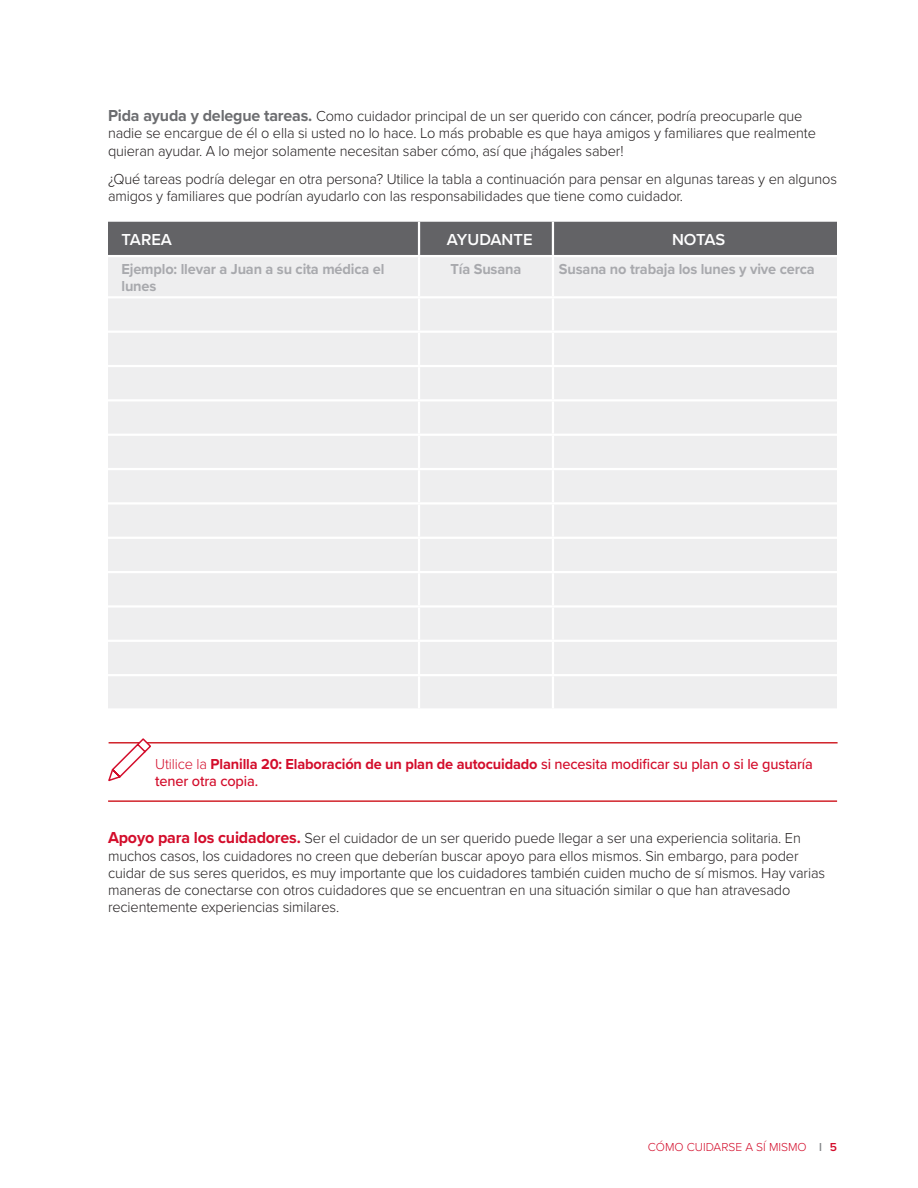
<style>
.page{position:relative;width:918px;height:1188px;background:#fff}
.page>*{position:absolute;margin:0;border:0;box-sizing:border-box;transform-origin:0 0}
.t1{font:600 16.5px "Proxima Nova";color:#fff}
.Body_text{font:300 15px/17.2px "Proxima Nova";letter-spacing:-.01em;color:#231f20}
.resource_text{font:500 15px/17.2px "Proxima Nova";letter-spacing:-.01em;color:#d30d2b}
.Example_text{font:700 15px/17.2px "Proxima Nova";letter-spacing:-.01em;color:#a8a9ad}
.t2{font:300 12px "Proxima Nova";color:#d30d2b}
.s1{font-weight:700;font-size:16.5px;color:#6c6d70}
.s2{font-weight:300}
.s3{font-weight:700}
.s4{font-weight:700;font-size:16.5px;color:#d30d2b}
.s5{font-weight:600;color:#808285}
.s6{font-weight:600}
</style>
<div class="page">
<div style="left:108px;top:222px;width:729px;height:33px;background:#636366"></div>
<div style="left:108px;top:257px;width:729px;height:451px;background:#eeeeef"></div>
<hr style="left:418px;top:222px;width:2px;height:33px;background:#fff">
<hr style="left:552px;top:222px;width:2px;height:33px;background:#fff">
<hr style="left:418px;top:257px;width:2px;height:39px;background:#fff">
<hr style="left:552px;top:257px;width:2px;height:39px;background:#fff">
<hr style="left:108px;top:296px;width:311px;height:2px;background:#fff">
<hr style="left:419px;top:296px;width:134px;height:2px;background:#fff">
<hr style="left:418px;top:298px;width:2px;height:33px;background:#fff">
<hr style="left:553px;top:296px;width:284px;height:2px;background:#fff">
<hr style="left:552px;top:298px;width:2px;height:33px;background:#fff">
<hr style="left:108px;top:331px;width:311px;height:2px;background:#fff">
<hr style="left:419px;top:331px;width:134px;height:2px;background:#fff">
<hr style="left:418px;top:333px;width:2px;height:32px;background:#fff">
<hr style="left:553px;top:331px;width:284px;height:2px;background:#fff">
<hr style="left:552px;top:333px;width:2px;height:32px;background:#fff">
<hr style="left:108px;top:365px;width:311px;height:2px;background:#fff">
<hr style="left:419px;top:365px;width:134px;height:2px;background:#fff">
<hr style="left:418px;top:367px;width:2px;height:32px;background:#fff">
<hr style="left:553px;top:365px;width:284px;height:2px;background:#fff">
<hr style="left:552px;top:367px;width:2px;height:32px;background:#fff">
<hr style="left:108px;top:399px;width:311px;height:2px;background:#fff">
<hr style="left:419px;top:399px;width:134px;height:2px;background:#fff">
<hr style="left:418px;top:401px;width:2px;height:33px;background:#fff">
<hr style="left:553px;top:399px;width:284px;height:2px;background:#fff">
<hr style="left:552px;top:401px;width:2px;height:33px;background:#fff">
<hr style="left:108px;top:434px;width:311px;height:2px;background:#fff">
<hr style="left:419px;top:434px;width:134px;height:2px;background:#fff">
<hr style="left:418px;top:436px;width:2px;height:32px;background:#fff">
<hr style="left:553px;top:434px;width:284px;height:2px;background:#fff">
<hr style="left:552px;top:436px;width:2px;height:32px;background:#fff">
<hr style="left:108px;top:468px;width:311px;height:2px;background:#fff">
<hr style="left:419px;top:468px;width:134px;height:2px;background:#fff">
<hr style="left:418px;top:470px;width:2px;height:32px;background:#fff">
<hr style="left:553px;top:468px;width:284px;height:2px;background:#fff">
<hr style="left:552px;top:470px;width:2px;height:32px;background:#fff">
<hr style="left:108px;top:502px;width:311px;height:3px;background:#fff">
<hr style="left:419px;top:502px;width:134px;height:3px;background:#fff">
<hr style="left:418px;top:505px;width:2px;height:32px;background:#fff">
<hr style="left:553px;top:502px;width:284px;height:3px;background:#fff">
<hr style="left:552px;top:505px;width:2px;height:32px;background:#fff">
<hr style="left:108px;top:537px;width:311px;height:2px;background:#fff">
<hr style="left:419px;top:537px;width:134px;height:2px;background:#fff">
<hr style="left:418px;top:539px;width:2px;height:32px;background:#fff">
<hr style="left:553px;top:537px;width:284px;height:2px;background:#fff">
<hr style="left:552px;top:539px;width:2px;height:32px;background:#fff">
<hr style="left:108px;top:571px;width:311px;height:2px;background:#fff">
<hr style="left:419px;top:571px;width:134px;height:2px;background:#fff">
<hr style="left:418px;top:573px;width:2px;height:32px;background:#fff">
<hr style="left:553px;top:571px;width:284px;height:2px;background:#fff">
<hr style="left:552px;top:573px;width:2px;height:32px;background:#fff">
<hr style="left:108px;top:605px;width:311px;height:3px;background:#fff">
<hr style="left:419px;top:605px;width:134px;height:3px;background:#fff">
<hr style="left:418px;top:608px;width:2px;height:32px;background:#fff">
<hr style="left:553px;top:605px;width:284px;height:3px;background:#fff">
<hr style="left:552px;top:608px;width:2px;height:32px;background:#fff">
<hr style="left:108px;top:640px;width:311px;height:2px;background:#fff">
<hr style="left:419px;top:640px;width:134px;height:2px;background:#fff">
<hr style="left:418px;top:642px;width:2px;height:32px;background:#fff">
<hr style="left:553px;top:640px;width:284px;height:2px;background:#fff">
<hr style="left:552px;top:642px;width:2px;height:32px;background:#fff">
<hr style="left:108px;top:674px;width:311px;height:2px;background:#fff">
<hr style="left:419px;top:674px;width:134px;height:2px;background:#fff">
<hr style="left:418px;top:676px;width:2px;height:32px;background:#fff">
<hr style="left:553px;top:674px;width:284px;height:2px;background:#fff">
<hr style="left:552px;top:676px;width:2px;height:32px;background:#fff">
<hr style="left:109px;top:742px;width:729px;height:2px;background:#d1232a">
<hr style="left:108px;top:800px;width:729px;height:2px;background:#d1232a">
<svg style="left:108px;top:738px;width:44px;height:44px"></svg>
<p class="Body_text" style="left:108px;top:107px;width:709px"><span class="s1">Pida ayuda y delegue tareas.</span> Como cuidador principal de un ser querido con cáncer, podría preocuparle que nadie se encargue de él o ella si usted no lo hace. Lo más probable es que haya amigos y familiares que realmente quieran ayudar. A lo mejor solamente necesitan saber cómo, así que ¡hágales saber!</p>
<p class="Body_text" style="left:108px;top:169px;width:731px">¿Qué tareas podría delegar en otra persona? Utilice la tabla a continuación para pensar en algunas tareas y en algunos amigos y familiares que podrían ayudarlo con las responsabilidades que tiene como cuidador.</p>
<p class="t1" style="left:122px;top:228px;width:52px">TAREA</p>
<p class="t1" style="left:447px;top:228px;width:87px">AYUDANTE</p>
<p class="t1" style="left:672px;top:228px;width:55px">NOTAS</p>
<p class="Example_text" style="left:122px;top:260px;width:264px">Ejemplo: llevar a Juan a su cita médica el lunes</p>
<p class="Example_text" style="left:451px;top:260px;width:72px">Tía Susana</p>
<p class="Example_text" style="left:559px;top:260px;width:257px">Susana no trabaja los lunes y vive cerca</p>
<p class="resource_text" style="left:155px;top:755px;width:659px"><span class="s2">Utilice la</span> <span class="s3">Planilla 20: Elaboración de un plan de autocuidado</span> si necesita modificar su plan o si le gustaría tener otra copia.</p>
<p class="Body_text" style="left:108px;top:829px;width:719px"><span class="s4">Apoyo para los cuidadores.</span> Ser el cuidador de un ser querido puede llegar a ser una experiencia solitaria. En muchos casos, los cuidadores no creen que deberían buscar apoyo para ellos mismos. Sin embargo, para poder cuidar de sus seres queridos, es muy importante que los cuidadores también cuiden mucho de sí mismos. Hay varias maneras de conectarse con otros cuidadores que se encuentran en una situación similar o que han atravesado recientemente experiencias similares.</p>
<p class="t2" style="left:648px;top:1138px;width:191px">CÓMO CUIDARSE A SÍ MISMO <span class="s5">l</span> <span class="s6">5</span></p>
</div>
